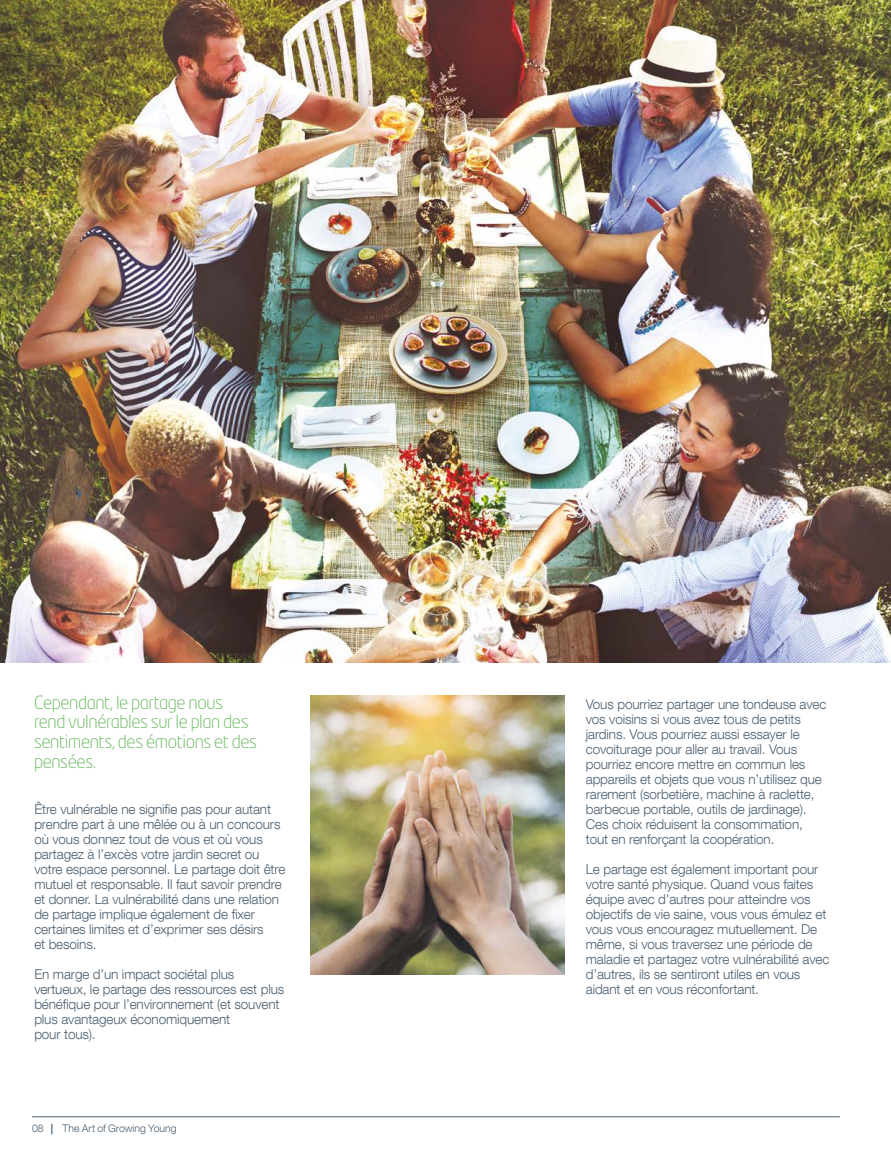
<style>
.page{position:relative;width:891px;height:1161px;background:#fff}
.page>*{position:absolute;margin:0;border:0;box-sizing:border-box;transform-origin:0 0}
.t1{font:300 18px/19.8px "Neo Tech Pro";letter-spacing:-.02em;color:#65b65a}
.t2{font:300 13.5px/15px "Helvetica Neue LT Com";letter-spacing:-.01em;color:#4d6172}
.t3{font:300 10.5px "Helvetica Neue LT Com";color:#4d6172}
.s1{font-weight:700}
</style>
<div class="page">
<hr style="left:32px;top:1116px;width:808px;height:1px;background:#4d6172">
<img style="left:0;top:0;width:891px;height:662px">
<img style="left:310px;top:696px;width:255px;height:279px">
<h1 class="t1" style="left:34px;top:692px;width:225px">Cependant, le partage nous rend vulnérables sur le plan des sentiments, des émotions et des pensées.</h1>
<p class="t2" style="left:34px;top:801px;width:253px">Être vulnérable ne signifie pas pour autant prendre part à une mêlée ou à un concours où vous donnez tout de vous et où vous partagez à l’excès votre jardin secret ou votre espace personnel. Le partage doit être mutuel et responsable. Il faut savoir prendre et donner. La vulnérabilité dans une relation de partage implique également de fixer certaines limites et d’exprimer ses désirs<br>et besoins.</p>
<p class="t2" style="left:34px;top:966px;width:252px">En marge d’un impact sociétal plus vertueux, le partage des ressources est plus bénéfique pour l’environnement (et souvent plus avantageux économiquement<br>pour tous).</p>
<p class="t3" style="left:32px;top:1122px;width:13px">08</p>
<p class="t3" style="left:51px;top:1122px;width:127px"><span class="s1">|</span> The Art of Growing Young</p>
<p class="t2" style="left:586px;top:696px;width:242px">Vous pourriez partager une tondeuse avec vos voisins si vous avez tous de petits jardins. Vous pourriez aussi essayer le covoiturage pour aller au travail. Vous pourriez encore mettre en commun les appareils et objets que vous n’utilisez que rarement (sorbetière, machine à raclette, barbecue portable, outils de jardinage).<br>Ces choix réduisent la consommation, tout en renforçant la coopération.</p>
<p class="t2" style="left:586px;top:861px;width:245px">Le partage est également important pour votre santé physique. Quand vous faites équipe avec d’autres pour atteindre vos objectifs de vie saine, vous vous émulez et vous vous encouragez mutuellement. De même, si vous traversez une période de maladie et partagez votre vulnérabilité avec d’autres, ils se sentiront utiles en vous aidant et en vous réconfortant.</p>
</div>
